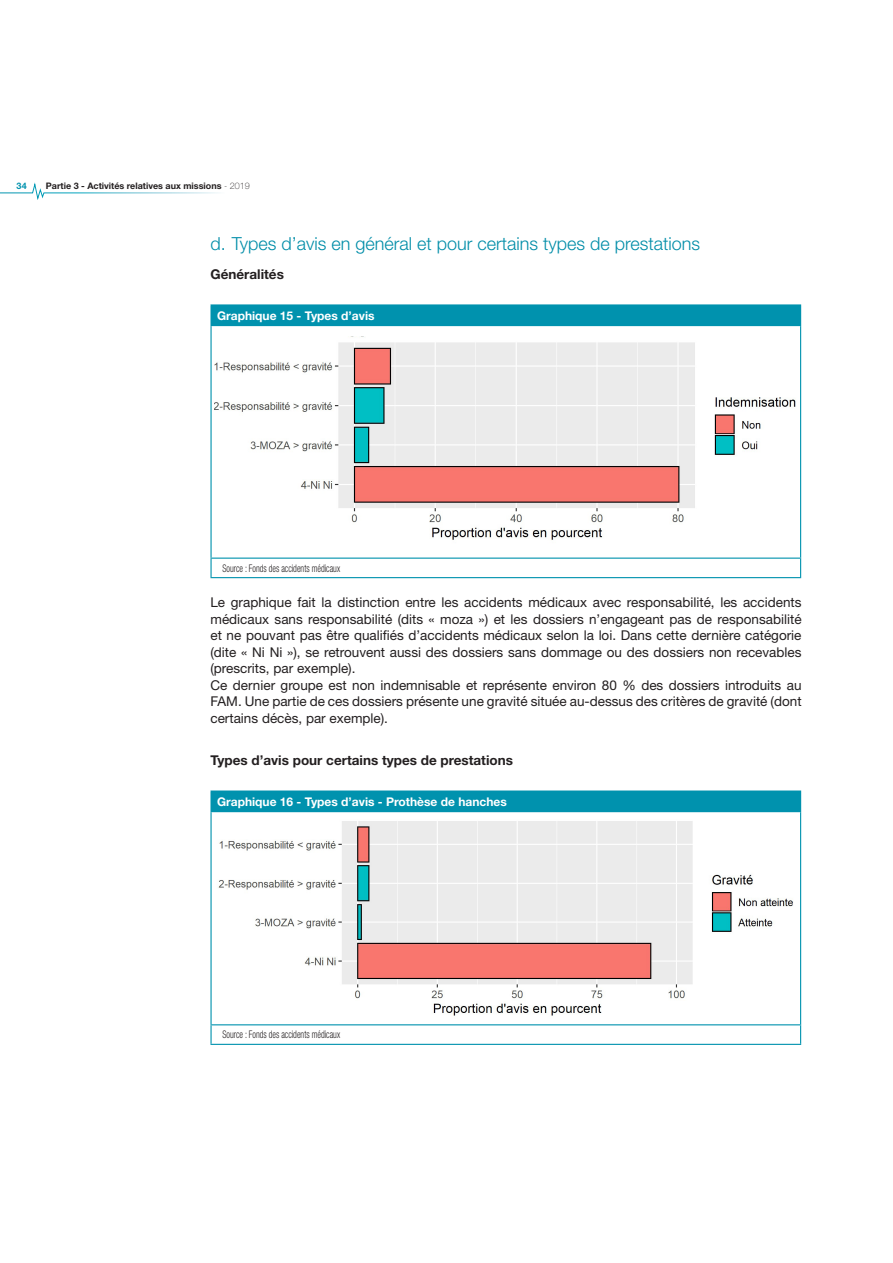
<style>
.page{position:relative;width:893px;height:1263px;background:#fff}
.page>*{position:absolute;margin:0;border:0;box-sizing:border-box;transform-origin:0 0}
.t1{font:300 18px "Helvetica Neue LT Std";color:#008da8}
.t2{font:13.5px/16.5px "Helvetica Neue LT Std";color:#231f20}
.t3{font:700 13.5px "Helvetica Neue LT Std";color:#231f20}
.t4{font:700 12px "Helvetica Neue LT Std";color:#fff}
.t5{font:300 condensed 10.5px "Helvetica Neue LT Std";color:#231f20;scale:.8 1}
.t6{font:700 9px "Helvetica Neue LT Std";color:#231f20}
.t7{font:700 9px "Helvetica Neue LT Std";color:#0092ae}
.s1{font-weight:100}
</style>
<div class="page">
<svg style="left:0;top:183px;width:218px;height:17px"></svg>
<div style="left:211px;top:305px;width:590px;height:21px;background:#0092ae"></div>
<hr style="left:210px;top:325px;width:591px;height:1px;background:#0092ae">
<hr style="left:210px;top:304px;width:591px;height:2px;background:#0092ae">
<svg style="left:210px;top:306px;width:1px;height:19px"></svg>
<hr style="left:210px;top:326px;width:2px;height:232px;background:#0092ae">
<hr style="left:800px;top:326px;width:1px;height:232px;background:#0092ae">
<hr style="left:210px;top:558px;width:591px;height:1px;background:#0092ae">
<svg style="left:210px;top:559px;width:2px;height:18px"></svg>
<svg style="left:800px;top:559px;width:1px;height:18px"></svg>
<hr style="left:210px;top:577px;width:591px;height:1px;background:#0092ae">
<img style="left:214px;top:342px;width:582px;height:198px">
<div style="left:211px;top:791px;width:590px;height:21px;background:#0092ae"></div>
<hr style="left:210px;top:811px;width:591px;height:1px;background:#0092ae">
<hr style="left:210px;top:790px;width:591px;height:2px;background:#0092ae">
<svg style="left:210px;top:792px;width:1px;height:19px"></svg>
<hr style="left:210px;top:812px;width:2px;height:212px;background:#0092ae">
<hr style="left:800px;top:812px;width:1px;height:212px;background:#0092ae">
<hr style="left:210px;top:1024px;width:591px;height:1px;background:#0092ae">
<svg style="left:210px;top:1025px;width:2px;height:19px"></svg>
<svg style="left:800px;top:1025px;width:1px;height:19px"></svg>
<hr style="left:210px;top:1044px;width:591px;height:1px;background:#0092ae">
<img style="left:218px;top:821px;width:575px;height:195px">
<p class="t7" style="left:17px;top:180px;width:12px">34</p>
<p class="t6" style="left:46px;top:180px;width:205px">Partie 3 - Activités relatives aux missions <span class="s1">- 2019</span></p>
<h1 class="t1" style="left:210px;top:232px;width:491px">d. Types d’avis en général et pour certains types de prestations</h1>
<p class="t3" style="left:210px;top:266px;width:75px">Généralités</p>
<p class="t4" style="left:217px;top:308px;width:159px">Graphique 15 - Types d’avis</p>
<p class="t5" style="left:222px;top:562px;width:149px">Source : Fonds des accidents médicaux</p>
<p class="t2" style="left:210px;top:594px;width:593px">Le graphique fait la distinction entre les accidents médicaux avec responsabilité, les accidents médicaux sans responsabilité (dits « moza ») et les dossiers n’engageant pas de responsabilité et ne pouvant pas être qualifiés d’accidents médicaux selon la loi. Dans cette dernière catégorie (dite « Ni Ni »), se retrouvent aussi des dossiers sans dommage ou des dossiers non recevables (prescrits, par exemple).<br>Ce dernier groupe est non indemnisable et représente environ 80 % des dossiers introduits au FAM. Une partie de ces dossiers présente une gravité située au-dessus des critères de gravité (dont certains décès, par exemple).</p>
<p class="t3" style="left:210px;top:752px;width:304px">Types d’avis pour certains types de prestations</p>
<p class="t4" style="left:217px;top:794px;width:291px">Graphique 16 - Types d’avis - Prothèse de hanches</p>
<p class="t5" style="left:222px;top:1028px;width:149px">Source : Fonds des accidents médicaux</p>
</div>
